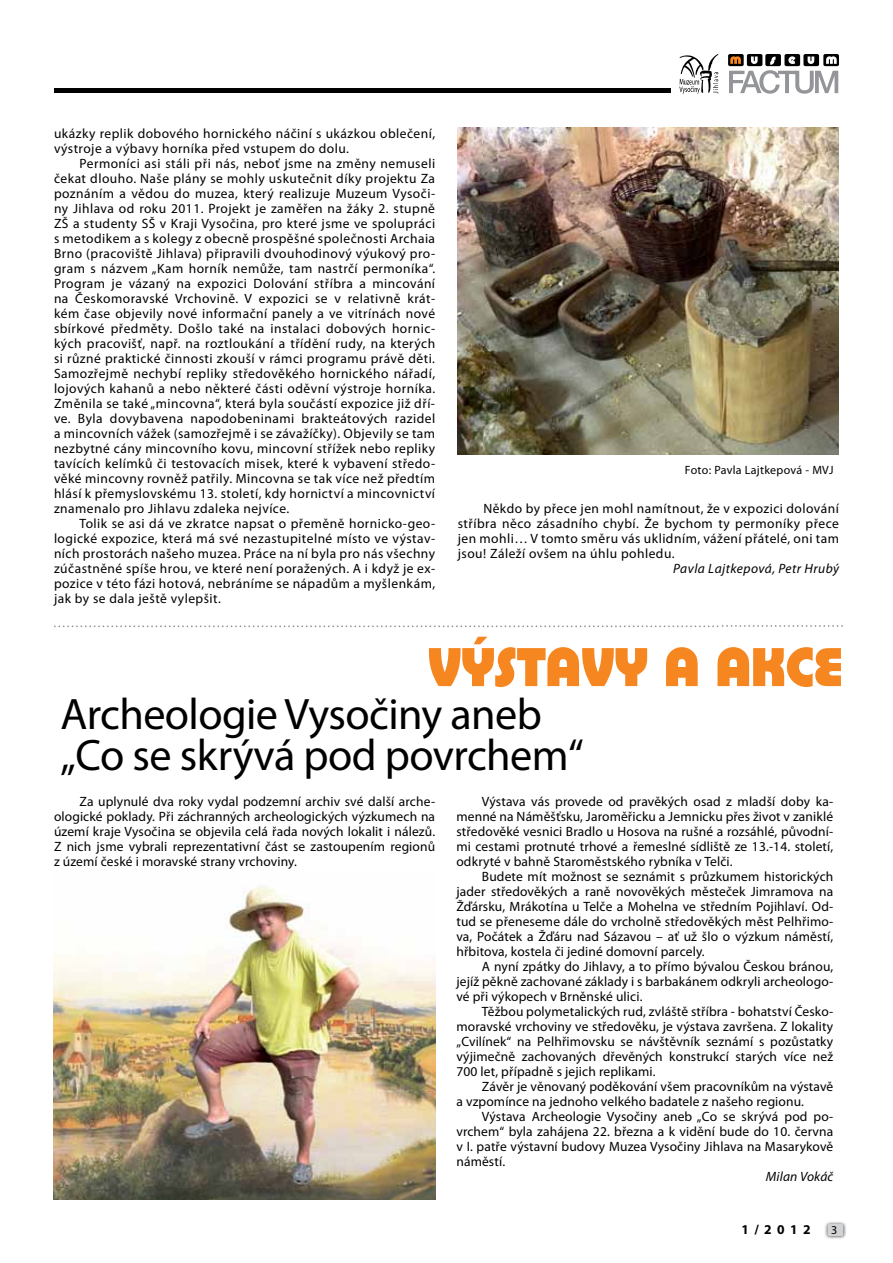
<style>
.page{position:relative;width:893px;height:1263px;background:#fff}
.page>*{position:absolute;margin:0;border:0;box-sizing:border-box;transform-origin:0 0}
.t1{font:700 57px "Pump DEE";color:#f6861f}
.t2{font:44.25px/41.2px "Myriad Pro";letter-spacing:-.015em;color:#000}
.t3{font:13.5px/15px "Myriad Pro";letter-spacing:.01em;color:#000;text-align:justify}
.t4{font:13.5px/15px "Myriad Pro";letter-spacing:.035em;color:#000}
.t5{font:italic 13.5px "Myriad Pro";letter-spacing:.03em;color:#000}
.t6{font:italic 13.5px "Myriad Pro";letter-spacing:.01em;color:#000}
.t7{font:700 13.5px "Myriad Pro";color:#000}
.t8{font:12.15px "Myriad Pro";color:#000}
.t9{font:12px "Myriad Pro";letter-spacing:.025em;color:#000}
</style>
<div class="page">
<div style="left:824px;top:1221px;width:23px;height:18px;background:#000;opacity:.75"></div>
<div style="left:828px;top:1224px;width:15px;height:12px;background:#d1d3d4;border-radius:2px"></div>
<div style="left:728px;top:54px;width:16px;height:12px;background:#000;border-radius:2px"></div>
<div style="left:747px;top:54px;width:15px;height:12px;background:#000;border-radius:2px"></div>
<div style="left:765px;top:54px;width:16px;height:12px;background:#000;border-radius:2px"></div>
<div style="left:784px;top:54px;width:16px;height:12px;background:#000;border-radius:2px"></div>
<div style="left:803px;top:54px;width:16px;height:12px;background:#000;border-radius:2px"></div>
<div style="left:823px;top:54px;width:16px;height:12px;background:#000;border-radius:2px"></div>
<svg style="left:679px;top:54px;width:39px;height:40px"></svg>
<hr style="left:54px;top:89px;width:617px;height:4px;background:#000">
<svg style="left:729px;top:56px;width:109px;height:38px"></svg>
<img style="left:53px;top:886px;width:383px;height:313px">
<svg style="left:54px;top:625px;width:789px;height:2px"></svg>
<img style="left:458px;top:128px;width:381px;height:327px">
<p class="t4" style="left:54px;top:125px;width:383px">ukázky replik dobového hornického náčiní s ukázkou oblečení, výstroje a výbavy horníka před vstupem do dolu.</p>
<p class="t3" style="left:54px;top:155px;width:383px;text-indent:26px">Permoníci asi stáli při nás, neboť jsme na změny nemuseli čekat dlouho. Naše plány se mohly uskutečnit díky projektu Za poznáním a vědou do muzea, který realizuje Muzeum Vysoči&shy;ny Jihlava od roku 2011. Projekt je zaměřen na žáky 2. stupně ZŠ a studenty SŠ v Kraji Vysočina, pro které jsme ve spolupráci s metodikem a s kolegy z obecně prospěšné společnosti Archaia Brno (pracoviště Jihlava) připravili dvouhodinový výukový pro&shy;gram s názvem „Kam horník nemůže, tam nastrčí permoníka“.<br>Program je vázaný na expozici Dolování stříbra a mincování na Českomoravské Vrchovině. V expozici se v relativně krát&shy;kém čase objevily nové informační panely a ve vitrínách nové sbírkové předměty. Došlo také na instalaci dobových hornic&shy;kých pracovišť, např. na roztloukání a třídění rudy, na kterých si různé praktické činnosti zkouší v rámci programu právě děti.<br>Samozřejmě nechybí repliky středověkého hornického nářadí, lojových kahanů a nebo některé části oděvní výstroje horníka.<br>Změnila se také „mincovna“, která byla součástí expozice již dří&shy;ve. Byla dovybavena napodobeninami brakteátových razidel a mincovních vážek (samozřejmě i se závažíčky). Objevily se tam nezbytné cány mincovního kovu, mincovní střížek nebo repliky tavících kelímků či testovacích misek, které k vybavení středo&shy;věké mincovny rovněž patřily. Mincovna se tak více než předtím hlásí k přemyslovskému 13. století, kdy hornictví a mincovnictví znamenalo pro Jihlavu zdaleka nejvíce.</p>
<p class="t3" style="left:54px;top:515px;width:383px;text-indent:26px">Tolik se asi dá ve zkratce napsat o přeměně hornicko-geo&shy;logické expozice, která má své nezastupitelné místo ve výstav&shy;ních prostorách našeho muzea. Práce na ní byla pro nás všechny zúčastněné spíše hrou, ve které není poražených. A i když je ex&shy;pozice v této fázi hotová, nebráníme se nápadům a myšlenkám, jak by se dala ještě vylepšit.</p>
<p class="t9" style="left:685px;top:462px;width:150px">Foto: Pavla Lajtkepová - MVJ</p>
<p class="t3" style="left:458px;top:501px;width:383px;text-indent:26px">Někdo by přece jen mohl namítnout, že v expozici dolování stříbra něco zásadního chybí. Že bychom ty permoníky přece jen mohli… V tomto směru vás uklidním, vážení přátelé, oni tam jsou! Záleží ovšem na úhlu pohledu.</p>
<p class="t5" style="left:673px;top:560px;width:167px">Pavla Lajtkepová, Petr Hrubý</p>
<h1 class="t1" style="left:428px;top:634px;width:416px">VÝSTAVY A AKCE</h1>
<h2 class="t2" style="left:60px;top:693px;width:525px">Archeologie Vysočiny aneb „Co se skrývá pod povrchem“</h2>
<p class="t3" style="left:54px;top:794px;width:383px;text-indent:26px">Za uplynulé dva roky vydal podzemní archiv své další arche&shy;ologické poklady. Při záchranných archeologických výzkumech na území kraje Vysočina se objevila celá řada nových lokalit i nálezů.<br>Z nich jsme vybrali reprezentativní část se zastoupením regionů z území české i moravské strany vrchoviny.</p>
<p class="t3" style="left:456px;top:794px;width:378px;text-indent:26px">Výstava vás provede od pravěkých osad z mladší doby ka&shy;menné na Náměšťsku, Jaroměřicku a Jemnicku přes život v zaniklé středověké vesnici Bradlo u Hosova na rušné a rozsáhlé, původní&shy;mi cestami protnuté trhové a řemeslné sídliště ze 13.-14. století, odkryté v bahně Staroměstského rybníka v Telči.</p>
<p class="t3" style="left:456px;top:869px;width:378px;text-indent:26px">Budete mít možnost se seznámit s průzkumem historických jader středověkých a raně novověkých městeček Jimramova na Žďársku, Mrákotína u Telče a Mohelna ve středním Pojihlaví. Od&shy;tud se přeneseme dále do vrcholně středověkých měst Pelhřimo&shy;va, Počátek a Žďáru nad Sázavou – ať už šlo o výzkum náměstí, hřbitova, kostela či jediné domovní parcely.</p>
<p class="t3" style="left:456px;top:959px;width:378px;text-indent:26px">A nyní zpátky do Jihlavy, a to přímo bývalou Českou bránou, jejíž pěkně zachované základy i s barbakánem odkryli archeologo&shy;vé při výkopech v Brněnské ulici.</p>
<p class="t3" style="left:456px;top:1004px;width:378px;text-indent:26px">Těžbou polymetalických rud, zvláště stříbra - bohatství Česko&shy;moravské vrchoviny ve středověku, je výstava završena. Z lokality „Cvilínek“ na Pelhřimovsku se návštěvník seznámí s pozůstatky výjimečně zachovaných dřevěných konstrukcí starých více než 700 let, případně s jejich replikami.</p>
<p class="t3" style="left:456px;top:1079px;width:378px;text-indent:26px">Závěr je věnovaný poděkování všem pracovníkům na výstavě a vzpomínce na jednoho velkého badatele z našeho regionu.</p>
<p class="t3" style="left:456px;top:1109px;width:378px;text-indent:26px">Výstava Archeologie Vysočiny aneb „Co se skrývá pod po&shy;vrchem“ byla zahájena 22. března a k vidění bude do 10. června v I. patře výstavní budovy Muzea Vysočiny Jihlava na Masarykově náměstí.</p>
<p class="t6" style="left:766px;top:1168px;width:69px">Milan Vokáč</p>
<p class="t7" style="left:741px;top:1221px;width:70px">1/2012</p>
<p class="t8" style="left:831px;top:1222px;width:8px">3</p>
</div>
